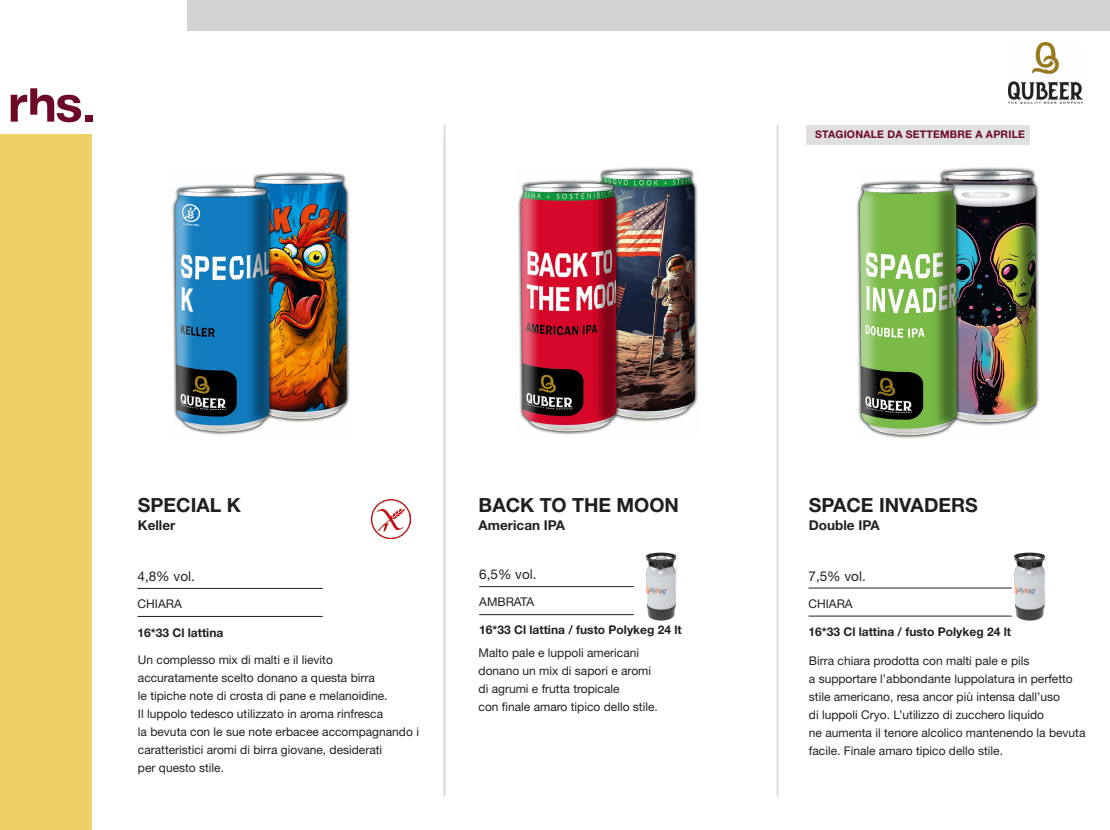
<style>
.page{position:relative;width:1110px;height:830px;background:#fff}
.page>*{position:absolute;margin:0;border:0;box-sizing:border-box;transform-origin:0 0}
.t1{font:700 19.5px "Helvetica Neue LT Std";color:#231f20}
.t2{font:700 13.5px "Helvetica Neue LT Std";color:#231f20}
.t3{font:13.5px "Helvetica Neue LT Std";color:#231f20}
.t4{font:12px/18px "Helvetica Neue LT Std";color:#231f20}
.t5{font:700 12px "Helvetica Neue LT Std";color:#231f20}
.t6{font:700 10.5px "Helvetica Neue LT Std";letter-spacing:.02em;color:#6e0827}
</style>
<div class="page">
<div style="left:187px;top:0;width:923px;height:31px;background:#d2d3d2"></div>
<hr style="left:777px;top:125px;width:1px;height:670px;background:#d2d3d2">
<div style="left:0;top:134px;width:91px;height:695px;background:#eed068"></div>
<div style="left:85px;top:115px;width:7px;height:6px;background:#6e0827"></div>
<svg style="left:11px;top:88px;width:70px;height:34px"></svg>
<hr style="left:444px;top:125px;width:1px;height:670px;background:#d2d3d2">
<hr style="left:808px;top:587px;width:204px;height:1px;background:#231f20">
<hr style="left:808px;top:615px;width:204px;height:1px;background:#231f20">
<img style="left:856px;top:167px;width:183px;height:272px">
<img style="left:1014px;top:552px;width:33px;height:69px">
<hr style="left:138px;top:588px;width:185px;height:1px;background:#231f20">
<hr style="left:138px;top:616px;width:185px;height:1px;background:#231f20">
<img style="left:172px;top:172px;width:178px;height:263px">
<img style="left:372px;top:499px;width:38px;height:39px">
<hr style="left:479px;top:586px;width:155px;height:1px;background:#231f20">
<hr style="left:479px;top:614px;width:155px;height:1px;background:#231f20">
<img style="left:518px;top:167px;width:180px;height:268px">
<img style="left:645px;top:552px;width:33px;height:69px">
<img style="left:1008px;top:43px;width:74px;height:60px">
<div style="left:806px;top:125px;width:223px;height:19px;background:#dfe0df"></div>
<p class="t6" style="left:815px;top:128px;width:211px">STAGIONALE DA SETTEMBRE A APRILE</p>
<h1 class="t1" style="left:138px;top:493px;width:104px">SPECIAL K</h1>
<p class="t2" style="left:138px;top:516px;width:39px">Keller</p>
<p class="t3" style="left:138px;top:568px;width:59px">4,8% vol.</p>
<p class="t4" style="left:138px;top:594px;width:46px">CHIARA</p>
<p class="t5" style="left:138px;top:624px;width:87px">16*33 Cl lattina</p>
<p class="t4" style="left:138px;top:650px;width:282px">Un complesso mix di malti e il lievito<br>accuratamente scelto donano a questa birra<br>le tipiche note di crosta di pane e melanoidine.<br>Il luppolo tedesco utilizzato in aroma rinfresca<br>la bevuta con le sue note erbacee accompagnando i caratteristici aromi di birra giovane, desiderati<br>per questo stile.</p>
<h1 class="t1" style="left:479px;top:493px;width:202px">BACK TO THE MOON</h1>
<p class="t2" style="left:479px;top:517px;width:88px">American IPA</p>
<p class="t3" style="left:479px;top:566px;width:59px">6,5% vol.</p>
<p class="t4" style="left:479px;top:591px;width:56px">AMBRATA</p>
<p class="t5" style="left:479px;top:622px;width:204px">16*33 Cl lattina / fusto Polykeg 24 lt</p>
<p class="t4" style="left:479px;top:642px;width:181px">Malto pale e luppoli americani donano un mix di sapori e aromi di agrumi e frutta tropicale<br>con finale amaro tipico dello stile.</p>
<h1 class="t1" style="left:809px;top:492px;width:170px">SPACE INVADERS</h1>
<p class="t2" style="left:809px;top:516px;width:72px">Double IPA</p>
<p class="t3" style="left:808px;top:567px;width:59px">7,5% vol.</p>
<p class="t4" style="left:808px;top:594px;width:46px">CHIARA</p>
<p class="t5" style="left:808px;top:624px;width:204px">16*33 Cl lattina / fusto Polykeg 24 lt</p>
<p class="t4" style="left:809px;top:651px;width:278px">Birra chiara prodotta con malti pale e pils<br>a supportare l’abbondante luppolatura in perfetto stile americano, resa ancor più intensa dall’uso<br>di luppoli Cryo. L’utilizzo di zucchero liquido<br>ne aumenta il tenore alcolico mantenendo la bevuta facile. Finale amaro tipico dello stile.</p>
</div>
